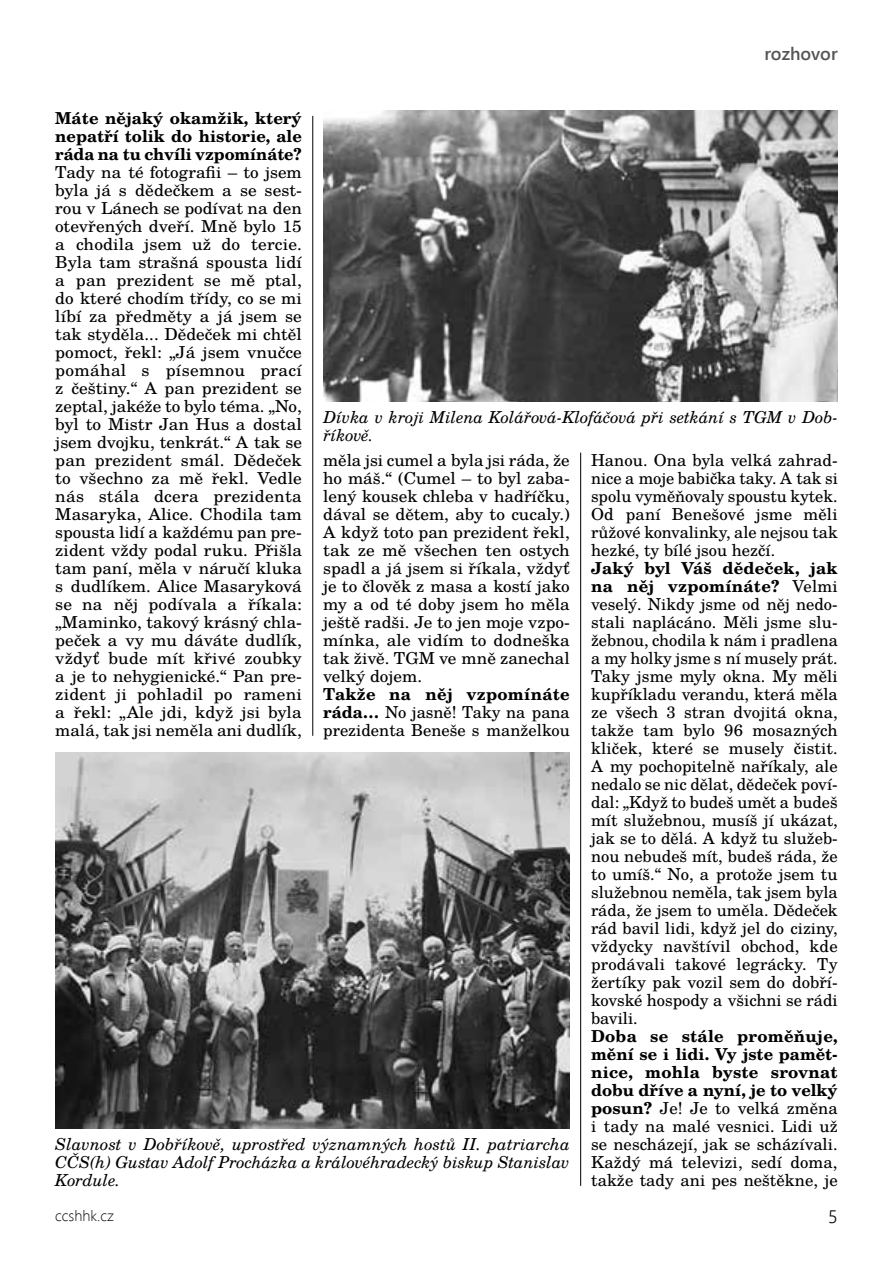
<style>
.page{position:relative;width:893px;height:1263px;background:#fff}
.page>*{position:absolute;margin:0;border:0;box-sizing:border-box;transform-origin:0 0}
.t1{font:600 18px "Segoe UI";color:#555}
.t2{font:300 18px "Segoe UI";color:#000}
.t3{font:16.5px/18px "Te X Gyre Schola";color:#000;text-align:justify}
.t4{font:16.5px/18px "Te X Gyre Schola";color:#000;text-align:justify;scale:1.04 1}
.t5{font:italic 16.5px/18px "Te X Gyre Schola";color:#000;text-align:justify}
.t6{font:700 16.5px/18px "Te X Gyre Schola";color:#000;text-align:justify}
.t7{font:300 15px "Segoe UI";color:#000}
.s1{font-weight:700}
</style>
<div class="page">
<hr style="left:580px;top:453px;width:1px;height:733px;background:#000">
<hr style="left:312px;top:116px;width:1px;height:620px;background:#000">
<img style="left:55px;top:753px;width:515px;height:376px">
<img style="left:323px;top:111px;width:515px;height:290px">
<p class="t1" style="left:764px;top:41px;width:75px">rozhovor</p>
<p class="t6" style="left:55px;top:108px;width:248px">Máte nějaký okamžik, který nepatří tolik do historie, ale ráda na tu chvíli vzpomínáte?</p>
<p class="t4" style="left:55px;top:162px;width:239px">Tady na té fotografii – to jsem byla já s dědečkem a se sest&shy;rou v Lánech se podívat na den otevřených dveří. Mně bylo 15 a chodila jsem už do tercie.<br>Byla tam strašná spousta lidí a pan prezident se mě ptal, do které chodím třídy, co se mi líbí za předměty a já jsem se tak styděla... Dědeček mi chtěl pomoct, řekl: „Já jsem vnučce pomáhal s písemnou prací z češtiny.“ A pan prezident se zeptal, jakéže to bylo téma. „No, byl to Mistr Jan Hus a dostal jsem dvojku, tenkrát.“ A tak se pan prezident smál. Dědeček to všechno za mě řekl. Vedle nás stála dcera prezidenta Masaryka, Alice. Chodila tam spousta lidí a každému pan pre&shy;zident vždy podal ruku. Přišla tam paní, měla v náručí kluka s dudlíkem. Alice Masaryková se na něj podívala a říkala: „Maminko, takový krásný chla&shy;peček a vy mu dáváte dudlík, vždyť bude mít křivé zoubky a je to nehygienické.“ Pan pre&shy;zident ji pohladil po rameni a řekl: „Ale jdi, když jsi byla malá, tak jsi neměla ani dudlík,</p>
<p class="t5" style="left:324px;top:407px;width:516px">Dívka v kroji Milena Kolářová-Klofáčová při setkání s TGM v Dob&shy;říkově.</p>
<p class="t3" style="left:591px;top:450px;width:248px">Hanou. Ona byla velká zahrad&shy;nice a moje babička taky. A tak si spolu vyměňovaly spoustu kytek.<br>Od paní Benešové jsme měli růžové konvalinky, ale nejsou tak hezké, ty bílé jsou hezčí.</p>
<p class="t3" style="left:591px;top:558px;width:248px"><span class="s1">Jaký byl Váš dědeček, jak na něj vzpomínáte?</span> Velmi veselý. Nikdy jsme od něj nedo&shy;stali naplácáno. Měli jsme slu&shy;žebnou, chodila k nám i pradlena a my holky jsme s ní musely prát.<br>Taky jsme myly okna. My měli kupříkladu verandu, která měla ze všech 3 stran dvojitá okna, takže tam bylo 96 mosazných kliček, které se musely čistit.<br>A my pochopitelně naříkaly, ale nedalo se nic dělat, dědeček poví&shy;dal: „Když to budeš umět a budeš mít služebnou, musíš jí ukázat, jak se to dělá. A když tu služeb&shy;nou nebudeš mít, budeš ráda, že to umíš.“ No, a protože jsem tu služebnou neměla, tak jsem byla ráda, že jsem to uměla. Dědeček rád bavil lidi, když jel do ciziny, vždycky navštívil obchod, kde prodávali takové legrácky. Ty žertíky pak vozil sem do dobří&shy;kovské hospody a všichni se rádi bavili.</p>
<p class="t3" style="left:591px;top:1026px;width:248px"><span class="s1">Doba se stále proměňuje, mění se i lidi. Vy jste pamět&shy;nice, mohla byste srovnat dobu dříve a nyní, je to velký posun?</span> Je! Je to velká změna i tady na malé vesnici. Lidi už se nescházejí, jak se scházívali.<br>Každý má televizi, sedí doma, takže tady ani pes neštěkne, je</p>
<p class="t3" style="left:323px;top:450px;width:248px">měla jsi cumel a byla jsi ráda, že ho máš.“ (Cumel – to byl zaba&shy;lený kousek chleba v hadříčku, dával se dětem, aby to cucaly.)<br>A když toto pan prezident řekl, tak ze mě všechen ten ostych spadl a já jsem si říkala, vždyť je to člověk z masa a kostí jako my a od té doby jsem ho měla ještě radši. Je to jen moje vzpo&shy;mínka, ale vidím to dodneška tak živě. TGM ve mně zanechal velký dojem.</p>
<p class="t3" style="left:323px;top:684px;width:248px"><span class="s1">Takže na něj vzpomínáte ráda…</span> No jasně! Taky na pana prezidenta Beneše s manželkou</p>
<p class="t5" style="left:55px;top:1135px;width:516px">Slavnost v Dobříkově, uprostřed významných hostů II. patriarcha CČS(h) Gustav Adolf Procházka a královéhradecký biskup Stanislav Kordule.</p>
<p class="t7" style="left:55px;top:1205px;width:60px">ccshhk.cz</p>
<p class="t2" style="left:828px;top:1203px;width:11px">5</p>
</div>
